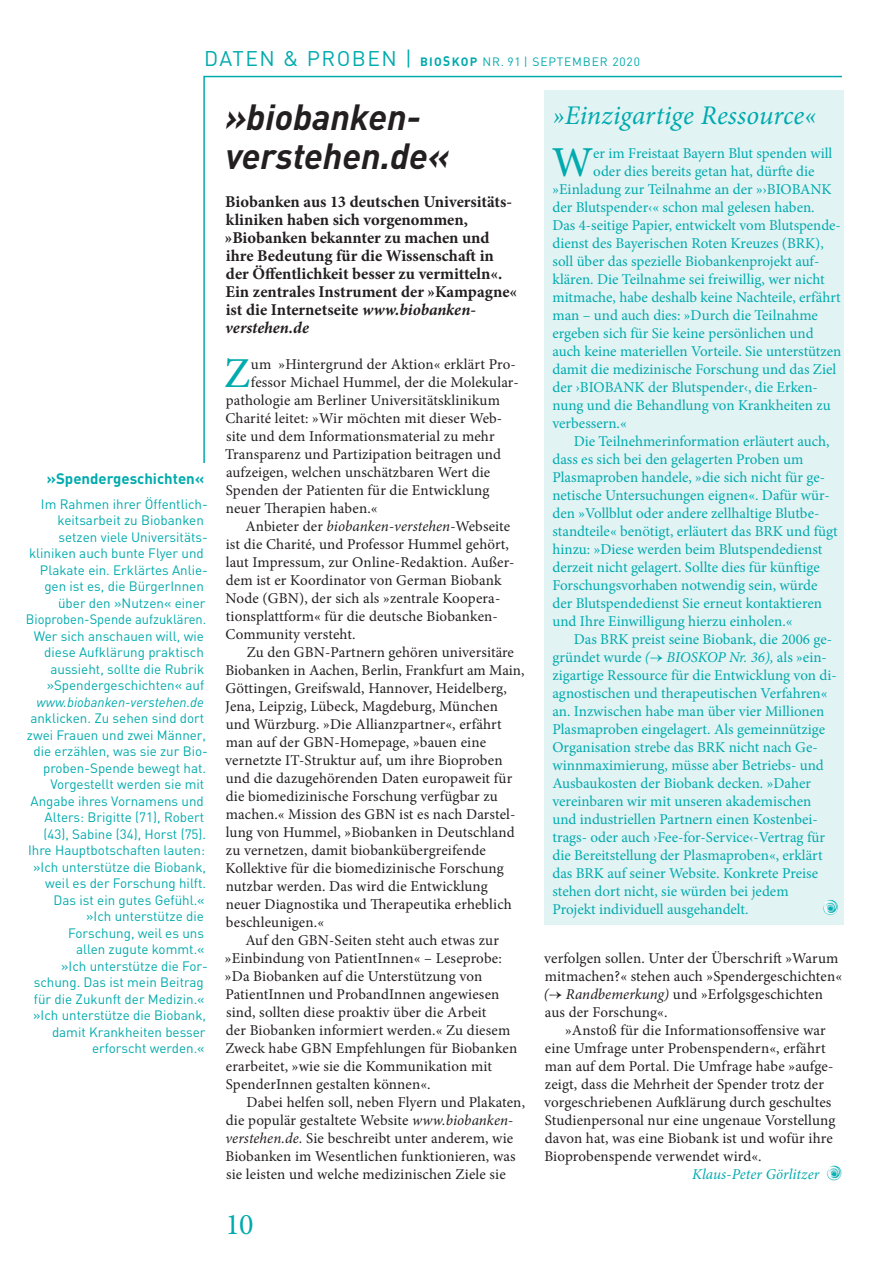
<style>
.page{position:relative;width:893px;height:1263px;background:#fff}
.page>*{position:absolute;margin:0;border:0;box-sizing:border-box;transform-origin:0 0}
._4_Initial{font:500 42.75px "Minion Pro";color:#00aaad}
.Fließ_mit_Initialien{font:500 42.75px "Minion Pro";color:#00aaad}
._1_Titel{font:italic 700 36px/39px "DIN Pro";letter-spacing:-.005em;color:#231f20}
.t1{font:30px "Minion Pro";color:#00aaad}
.einspaltiger_Titel_z{font:italic 27px "Minion Pro";color:#00aaad}
._5_Vorspann{font:700 16.5px/18px "Minion Pro";color:#231f20}
._0_Fließtext_mit_Ein{font:15px/18px "Minion Pro";letter-spacing:.01em;color:#231f20}
.Fließ_Spotlightbox{font:15px/18px "Minion Pro";color:#00aaad}
.Fließ_mit_Initialien-2{font:15px "Minion Pro";color:#00aaad}
._4_Initial-2{font:15px "Minion Pro";letter-spacing:.01em;color:#231f20}
._0_Fließtext_mit_Ein-2{font:italic 15px "Minion Pro";letter-spacing:.005em;color:#00aaad}
.Marg_links__Titel{font:700 15px "DIN";color:#00aaad}
.Marg_links__Fließ{font:13.5px/16.5px "DIN";color:#00aaad;text-align:right}
.Rubriktitel_links{font:12px "DIN";letter-spacing:.07em;color:#00aaad}
.s1{font-size:21px}
.s2{font-weight:700}
.s3{font-weight:700;font-size:13.8px}
.s4{font-style:italic}
.s5{font-family:"DIN Pro";font-style:italic}
</style>
<div class="page">
<svg style="left:203px;top:75px;width:639px;height:388px"></svg>
<img style="left:827px;top:1165px;width:15px;height:16px;border-radius:8px">
<div style="left:544px;top:90px;width:300px;height:835px;background:#e2f3f4"></div>
<img style="left:823px;top:900px;width:15px;height:15px;border-radius:8px">
<p class="Rubriktitel_links" style="left:204px;top:55px;width:437px"><span class="s1">DATEN &amp; PROBEN |</span> <span class="s2">BIO</span><span class="s3">S</span><span class="s2">KOP</span> NR. 91 | SEPTEMBER 2020</p>
<p class="_1_Titel" style="left:225px;top:96px;width:225px">»biobanken&shy;verstehen.de«</p>
<p class="_5_Vorspann" style="left:225px;top:193px;width:294px">Biobanken aus 13 deutschen Universitäts&shy;kliniken haben sich vorgenommen, »Biobanken bekannter zu machen und ihre Bedeutung für die Wissenschaft in der Öffentlichkeit besser zu vermitteln«.<br>Ein zentrales Instrument der »Kampagne« ist die Internetseite <span class="s4">www.biobanken&shy;verstehen.de</span></p>
<p class="_4_Initial" style="left:224px;top:344px;width:27px">Z</p>
<p class="_4_Initial-2" style="left:251px;top:354px;width:266px">um »Hintergrund der Aktion« erklärt Pro-</p>
<p class="einspaltiger_Titel_z" style="left:552px;top:97px;width:266px">»Einzigartige Ressource«</p>
<p class="Fließ_mit_Initialien" style="left:552px;top:133px;width:43px">W</p>
<p class="Fließ_mit_Initialien-2" style="left:593px;top:143px;width:241px">er im Freistaat Bayern Blut spenden will</p>
<p class="Fließ_mit_Initialien-2" style="left:593px;top:161px;width:223px">oder dies bereits getan hat, dürfte die</p>
<p class="Fließ_mit_Initialien-2" style="left:552px;top:179px;width:281px">»Einladung zur Teilnahme an der »›BIOBANK</p>
<p class="Fließ_mit_Initialien-2" style="left:552px;top:197px;width:264px">der Blutspender‹« schon mal gelesen haben.</p>
<p class="Fließ_mit_Initialien-2" style="left:552px;top:215px;width:288px">Das 4-seitige Papier, entwickelt vom Blutspende-</p>
<p class="Fließ_mit_Initialien-2" style="left:552px;top:233px;width:273px">dienst des Bayerischen Roten Kreuzes (BRK),</p>
<p class="Fließ_mit_Initialien-2" style="left:552px;top:251px;width:268px">soll über das spezielle Biobankenprojekt auf-</p>
<p class="Fließ_mit_Initialien-2" style="left:552px;top:269px;width:274px">klären. Die Teilnahme sei freiwillig, wer nicht</p>
<p class="Fließ_mit_Initialien-2" style="left:552px;top:287px;width:290px">mitmache, habe deshalb keine Nachteile, erfährt</p>
<p class="Fließ_mit_Initialien-2" style="left:552px;top:305px;width:267px">man – und auch dies: »Durch die Teilnahme</p>
<p class="Fließ_mit_Initialien-2" style="left:552px;top:323px;width:263px">ergeben sich für Sie keine persönlichen und</p>
<p class="Fließ_mit_Initialien-2" style="left:552px;top:341px;width:290px">auch keine materiellen Vorteile. Sie unterstützen</p>
<p class="Fließ_mit_Initialien-2" style="left:552px;top:359px;width:285px">damit die medizinische Forschung und das Ziel</p>
<p class="Fließ_mit_Initialien-2" style="left:552px;top:377px;width:267px">der ›BIOBANK der Blutspender‹, die Erken-</p>
<p class="Fließ_mit_Initialien-2" style="left:552px;top:395px;width:280px">nung und die Behandlung von Krankheiten zu</p>
<p class="Fließ_mit_Initialien-2" style="left:552px;top:413px;width:76px">verbessern.«</p>
<p class="Fließ_Spotlightbox" style="left:552px;top:432px;width:287px;text-indent:21px">Die Teilnehmerinformation erläutert auch, dass es sich bei den gelagerten Proben um Plasmaproben handele, »die sich nicht für ge&shy;netische Untersuchungen eignen«. Dafür wür&shy;den »Vollblut oder andere zellhaltige Blutbe&shy;standteile« benötigt, erläutert das BRK und fügt hinzu: »Diese werden beim Blutspendedienst derzeit nicht gelagert. Sollte dies für künftige Forschungsvorhaben notwendig sein, würde der Blutspendedienst Sie erneut kontaktieren und Ihre Einwilligung hierzu einholen.«</p>
<p class="Fließ_Spotlightbox" style="left:552px;top:630px;width:286px;text-indent:21px">Das BRK preist seine Biobank, die 2006 ge&shy;gründet wurde <span class="s4">(→ BIOSKOP Nr. 36),</span> als »ein&shy;zigartige Ressource für die Entwicklung von di&shy;agnostischen und therapeutischen Verfahren« an. Inzwischen habe man über vier Millionen Plasmaproben eingelagert. Als gemeinnützige Organisation strebe das BRK nicht nach Ge&shy;winnmaximierung, müsse aber Betriebs- und Ausbaukosten der Biobank decken. »Daher vereinbaren wir mit unseren akademischen und industriellen Partnern einen Kostenbei&shy;trags- oder auch ›Fee-for-Service‹-Vertrag für die Bereitstellung der Plasmaproben«, erklärt das BRK auf seiner Website. Konkrete Preise stehen dort nicht, sie würden bei jedem<br>Projekt individuell ausgehandelt.</p>
<p class="_4_Initial-2" style="left:251px;top:372px;width:269px">fessor Michael Hummel, der die Molekular-</p>
<p class="_4_Initial-2" style="left:226px;top:390px;width:276px">pathologie am Berliner Universitätsklinikum</p>
<p class="_4_Initial-2" style="left:225px;top:408px;width:278px">Charité leitet: »Wir möchten mit dieser Web-</p>
<p class="_4_Initial-2" style="left:226px;top:426px;width:270px">site und dem Informationsmaterial zu mehr</p>
<p class="_4_Initial-2" style="left:225px;top:444px;width:278px">Transparenz und Partizipation beitragen und</p>
<p class="_4_Initial-2" style="left:226px;top:462px;width:266px">aufzeigen, welchen unschätzbaren Wert die</p>
<p class="_4_Initial-2" style="left:226px;top:480px;width:265px">Spenden der Patienten für die Entwicklung</p>
<p class="_4_Initial-2" style="left:226px;top:498px;width:153px">neuer Therapien haben.«</p>
<p class="_0_Fließtext_mit_Ein" style="left:225px;top:517px;width:291px;text-indent:20px">Anbieter der <span class="s4">biobanken-verstehen-</span>Webseite ist die Charité, und Professor Hummel gehört, laut Impressum, zur Online-Redaktion. Außer&shy;dem ist er Koordinator von German Biobank Node (GBN), der sich als »zentrale Koopera&shy;tionsplattform« für die deutsche Biobanken-Community versteht.</p>
<p class="_0_Fließtext_mit_Ein" style="left:225px;top:643px;width:301px;text-indent:21px">Zu den GBN-Partnern gehören universitäre Biobanken in Aachen, Berlin, Frankfurt am Main, Göttingen, Greifswald, Hannover, Heidelberg, Jena, Leipzig, Lübeck, Magdeburg, München und Würzburg. »Die Allianzpartner«, erfährt man auf der GBN-Homepage, »bauen eine vernetzte IT-Struktur auf, um ihre Bioproben und die dazugehörenden Daten europaweit für die biomedizinische Forschung verfügbar zu machen.« Mission des GBN ist es nach Darstel&shy;lung von Hummel, »Biobanken in Deutschland zu vernetzen, damit biobankübergreifende Kollektive für die biomedizinische Forschung nutzbar werden. Das wird die Entwicklung neuer Diagnostika und Therapeutika erheblich beschleunigen.«</p>
<p class="_0_Fließtext_mit_Ein" style="left:225px;top:931px;width:294px;text-indent:20px">Auf den GBN-Seiten steht auch etwas zur »Einbindung von PatientInnen« – Leseprobe: »Da Biobanken auf die Unterstützung von PatientInnen und ProbandInnen angewiesen sind, sollten diese proaktiv über die Arbeit<br>der Biobanken informiert werden.« Zu diesem Zweck habe GBN Empfehlungen für Biobanken erarbeitet, »wie sie die Kommunikation mit SpenderInnen gestalten können«.</p>
<p class="_0_Fließtext_mit_Ein" style="left:225px;top:1093px;width:301px;text-indent:21px">Dabei helfen soll, neben Flyern und Plakaten, die populär gestaltete Website <span class="s4">www.biobanken&shy;verstehen.de.</span> Sie beschreibt unter anderem, wie Biobanken im Wesentlichen funktionieren, was sie leisten und welche medizinischen Ziele sie</p>
<p class="Marg_links__Titel" style="left:47px;top:469px;width:159px">»Spendergeschichten«</p>
<p class="Marg_links__Fließ" style="left:26px;top:495px;width:183px">Im Rahmen ihrer Öffentlich&shy;keitsarbeit zu Biobanken setzen viele Universitäts&shy;kliniken auch bunte Flyer und<br>Plakate ein. Erklärtes Anlie&shy;gen ist es, die BürgerInnen über den »Nutzen« einer<br>Bioproben-Spende aufzuklären.<br>Wer sich anschauen will, wie diese Aufklärung praktisch aussieht, sollte die Rubrik »Spendergeschichten« auf <span class="s5">www.biobanken-verstehen.de </span>anklicken. Zu sehen sind dort zwei Frauen und zwei Männer, die erzählen, was sie zur Bio&shy;proben-Spende bewegt hat.<br>Vorgestellt werden sie mit<br>Angabe ihres Vornamens und<br>Alters: Brigitte (71), Robert (43), Sabine (34), Horst (75).<br>Ihre Hauptbotschaften lauten:</p>
<p class="Marg_links__Fließ" style="left:33px;top:858px;width:174px">»Ich unterstütze die Biobank, weil es der Forschung hilft.<br>Das ist ein gutes Gefühl.«</p>
<p class="Marg_links__Fließ" style="left:68px;top:908px;width:138px">»Ich unterstütze die<br>Forschung, weil es uns allen zugute kommt.«</p>
<p class="Marg_links__Fließ" style="left:34px;top:957px;width:176px;text-align:left;text-indent:27px">»Ich unterstütze die For&shy;schung. Das ist mein Beitrag für die Zukunft der Medizin.«</p>
<p class="Marg_links__Fließ" style="left:33px;top:1007px;width:174px">»Ich unterstütze die Biobank, damit Krankheiten besser erforscht werden.«</p>
<p class="_0_Fließtext_mit_Ein" style="left:544px;top:949px;width:300px">verfolgen sollen. Unter der Überschrift »Warum mitmachen?« stehen auch »Spendergeschichten« <span class="s4">(→ Randbemerkung)</span> und »Erfolgsgeschichten aus der Forschung«.</p>
<p class="_0_Fließtext_mit_Ein" style="left:565px;top:1021px;width:262px">»Anstoß für die Informationsoffensive war</p>
<p class="_0_Fließtext_mit_Ein" style="left:545px;top:1039px;width:282px">eine Umfrage unter Probenspendern«, erfährt</p>
<p class="_0_Fließtext_mit_Ein" style="left:545px;top:1057px;width:290px">man auf dem Portal. Die Umfrage habe »aufge-</p>
<p class="_0_Fließtext_mit_Ein" style="left:545px;top:1075px;width:280px">zeigt, dass die Mehrheit der Spender trotz der</p>
<p class="_0_Fließtext_mit_Ein" style="left:544px;top:1093px;width:289px">vorgeschriebenen Aufklärung durch geschultes</p>
<p class="_0_Fließtext_mit_Ein" style="left:545px;top:1111px;width:292px">Studienpersonal nur eine ungenaue Vorstellung</p>
<p class="_0_Fließtext_mit_Ein" style="left:545px;top:1129px;width:289px">davon hat, was eine Biobank ist und wofür ihre</p>
<p class="_0_Fließtext_mit_Ein" style="left:544px;top:1147px;width:219px">Bioprobenspende verwendet wird«.</p>
<p class="_0_Fließtext_mit_Ein-2" style="left:692px;top:1164px;width:129px">Klaus-Peter Görlitzer</p>
<h3 class="t1" style="left:225px;top:1204px;width:30px">10</h3>
</div>
